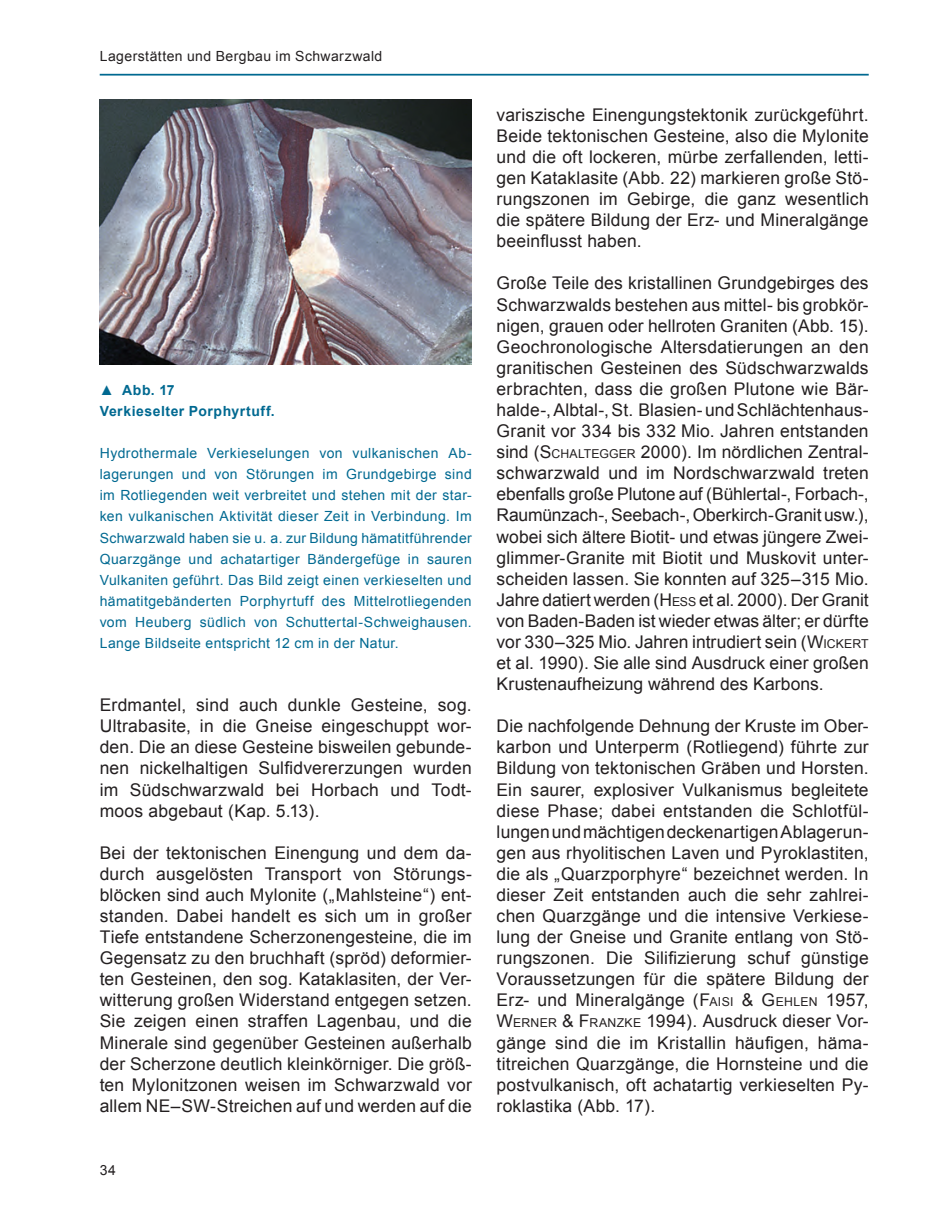
<style>
.page{position:relative;width:943px;height:1215px;background:#fff}
.page>*{position:absolute;margin:0;border:0;box-sizing:border-box;transform-origin:0 0}
.t1{font:17.5px/21px "Arial";letter-spacing:.01em;color:#231f20;text-align:justify}
.t2{font:14px/21px "Arial";letter-spacing:.03em;color:#006991;text-align:justify}
.t3{font:14px "Arial";letter-spacing:.03em;color:#231f20}
.t4{font:700 14px/21px "Arial";letter-spacing:.04em;color:#006991}
.s1{font-size:12.25px}
</style>
<div class="page">
<hr style="left:100px;top:74px;width:769px;height:2px;background:#006991">
<img style="left:100px;top:100px;width:372px;height:265px">
<p class="t3" style="left:100px;top:46px;width:284px">Lagerstätten und Bergbau im Schwarzwald</p>
<p class="t4" style="left:100px;top:380px;width:177px">▲ Abb. 17<br>Verkieselter Porphyrtuff.</p>
<p class="t2" style="left:100px;top:443px;width:374px">Hydrothermale Verkieselungen von vulkanischen Ab&shy;lagerungen und von Störungen im Grundgebirge sind im Rotliegenden weit verbreitet und stehen mit der star&shy;ken vulkanischen Aktivität dieser Zeit in Verbindung. Im Schwarzwald haben sie u. a. zur Bildung hämatitführender Quarzgänge und achatartiger Bändergefüge in sauren Vulkaniten geführt. Das Bild zeigt einen verkieselten und hämatitgebänderten Porphyrtuff des Mittelrotliegenden vom Heuberg südlich von Schuttertal-Schweighausen.<br>Lange Bildseite entspricht 12 cm in der Natur.</p>
<p class="t1" style="left:100px;top:695px;width:374px">Erdmantel, sind auch dunkle Gesteine, sog.<br>Ultrabasite, in die Gneise eingeschuppt wor&shy;den. Die an diese Gesteine bisweilen gebunde&shy;nen nickelhaltigen Sulfidvererzungen wurden im Südschwarzwald bei Horbach und Todt&shy;moos abgebaut (Kap. 5.13).</p>
<p class="t1" style="left:100px;top:842px;width:374px">Bei der tektonischen Einengung und dem da&shy;durch ausgelösten Transport von Störungs&shy;blöcken sind auch Mylonite („ Mahlsteine “) ent&shy;standen. Dabei handelt es sich um in großer Tiefe entstandene Scherzonengesteine, die im Gegensatz zu den bruchhaft (spröd) deformier&shy;ten Gesteinen, den sog. Kataklasiten, der Ver&shy;witterung großen Widerstand entgegen setzen.<br>Sie zeigen einen straffen Lagenbau, und die Minerale sind gegenüber Gesteinen außerhalb der Scherzone deutlich kleinkörniger. Die größ&shy;ten Mylonitzonen weisen im Schwarzwald vor allem NE–SW-Streichen auf und werden auf die</p>
<p class="t3" style="left:100px;top:1161px;width:18px">34</p>
<p class="t1" style="left:497px;top:104px;width:374px">variszische Einengungstektonik zurückgeführt.<br>Beide tektonischen Gesteine, also die Mylonite und die oft lockeren, mürbe zerfallenden, letti&shy;gen Kataklasite (Abb. 22) markieren große Stö&shy;rungszonen im Gebirge, die ganz wesentlich die spätere Bildung der Erz- und Mineralgänge beeinflusst haben.</p>
<p class="t1" style="left:497px;top:273px;width:374px">Große Teile des kristallinen Grundgebirges des Schwarzwalds bestehen aus mittel- bis grobkör&shy;nigen, grauen oder hellroten Graniten (Abb. 15).<br>Geochronologische Altersdatierungen an den granitischen Gesteinen des Südschwarzwalds erbrachten, dass die großen Plutone wie Bär&shy;halde-, Albtal-, St. Blasien- und Schlächtenhaus-Granit vor 334 bis 332 Mio. Jahren entstanden sind (S<span class="s1">CHALTEGGER</span> 2000). Im nördlichen Zentral&shy;schwarzwald und im Nordschwarzwald treten ebenfalls große Plutone auf (Bühlertal-, Forbach-, Raumünzach-, Seebach-, Oberkirch-Granit usw.), wobei sich ältere Biotit- und etwas jüngere Zwei&shy;glimmer-Granite mit Biotit und Muskovit unter&shy;scheiden lassen. Sie konnten auf 325–315 Mio.<br>Jahre datiert werden (H<span class="s1">ESS</span> et al. 2000). Der Granit von Baden-Baden ist wieder etwas älter; er dürfte vor 330–325 Mio. Jahren intrudiert sein (W<span class="s1">ICKERT </span>et al. 1990). Sie alle sind Ausdruck einer großen Krustenaufheizung während des Karbons.</p>
<p class="t1" style="left:497px;top:716px;width:374px">Die nachfolgende Dehnung der Kruste im Ober&shy;karbon und Unterperm (Rotliegend) führte zur Bildung von tektonischen Gräben und Horsten.<br>Ein saurer, explosiver Vulkanismus begleitete diese Phase; dabei entstanden die Schlotfül&shy;lungen und mächtigen deckenartigen Ablagerun&shy;gen aus rhyolitischen Laven und Pyroklastiten, die als „ Quarzporphyre “ bezeichnet werden. In dieser Zeit entstanden auch die sehr zahlrei&shy;chen Quarzgänge und die intensive Verkiese&shy;lung der Gneise und Granite entlang von Stö&shy;rungszonen. Die Silifizierung schuf günstige Voraussetzungen für die spätere Bildung der Erz- und Mineralgänge (F<span class="s1">AISI</span> &amp; G<span class="s1">EHLEN</span> 1957, W<span class="s1">ERNER</span> &amp; F<span class="s1">RANZKE</span> 1994). Ausdruck dieser Vor&shy;gänge sind die im Kristallin häufigen, häma&shy;titreichen Quarzgänge, die Hornsteine und die postvulkanisch, oft achatartig verkieselten Py&shy;roklastika (Abb. 17).</p>
</div>
